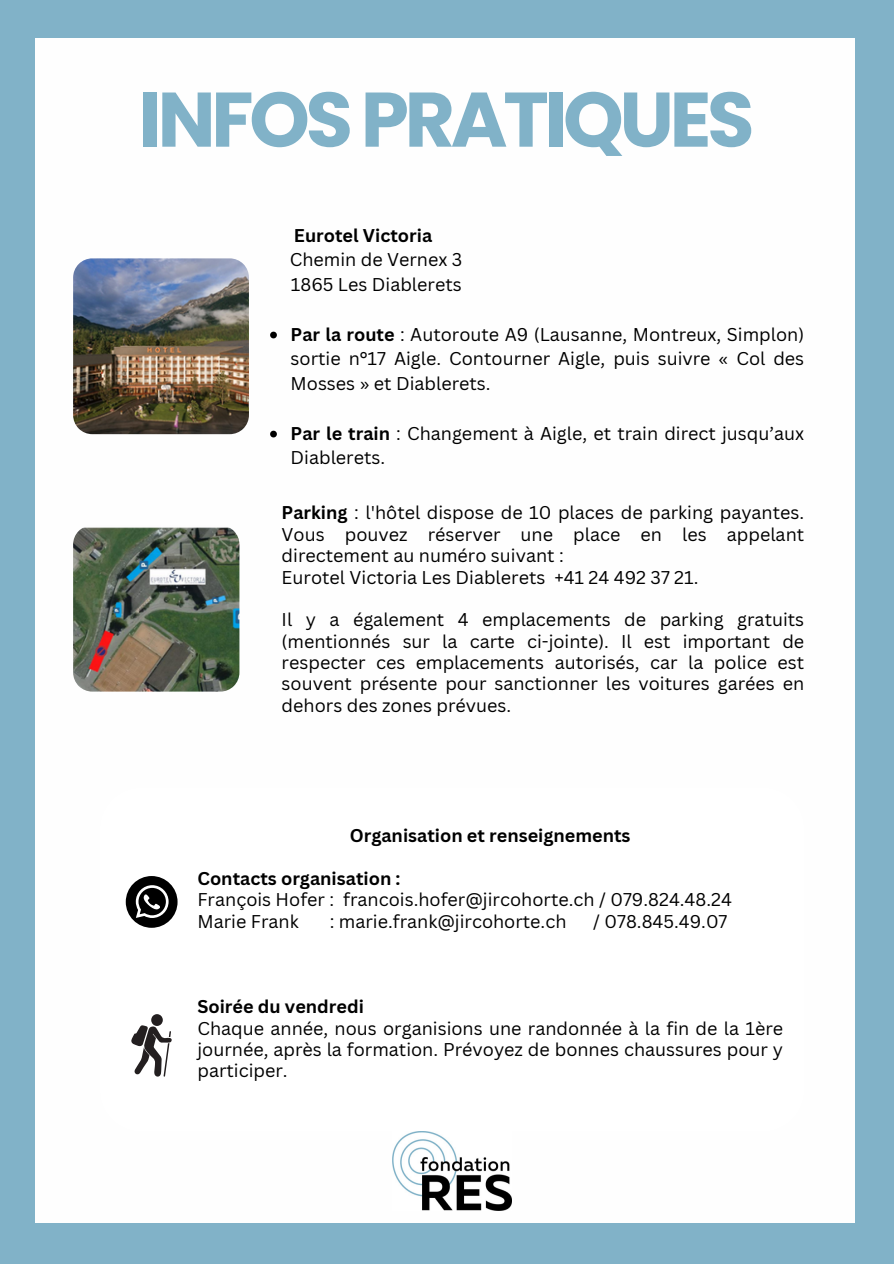
<style>
.page{position:relative;width:894px;height:1264px;background:#fff}
.page>*{position:absolute;margin:0;border:0;box-sizing:border-box;transform-origin:0 0}
.t1{font:700 77.1px "Poppins";letter-spacing:-.055em;color:#81b2c8}
.t2{font:18px/21.3px "Canva Sans";color:#000;text-align:justify}
.t3{font:700 18px "Canva Sans";color:#000}
.s1{font-weight:700}
</style>
<div class="page">
<div style="left:0;top:0;width:893px;height:1263px;background:#81b2c8"></div>
<div style="left:35px;top:39px;width:819px;height:1183px;background:#fefefe"></div>
<img style="left:73px;top:258px;width:176px;height:176px">
<img style="left:73px;top:527px;width:166px;height:164px">
<svg style="left:126px;top:876px;width:51px;height:51px"></svg>
<div style="left:151px;top:1014px;width:12px;height:11px;background:#231f20;border-radius:50%"></div>
<svg style="left:131px;top:1025px;width:41px;height:52px"></svg>
<img style="left:392px;top:1131px;width:119px;height:79px">
<svg style="left:270px;top:331px;width:7px;height:7px"></svg>
<svg style="left:270px;top:430px;width:7px;height:7px"></svg>
<p class="t1" style="left:139px;top:66px;width:616px">INFOS PRATIQUES</p>
<p class="t3" style="left:294px;top:222px;width:140px">Eurotel Victoria</p>
<p class="t2" style="left:290px;top:249px;width:174px">Chemin de Vernex 3</p>
<p class="t2" style="left:291px;top:273px;width:172px">1865 Les Diablerets</p>
<p class="t2" style="left:290px;top:321px;width:515px;line-height:24.8px"><span class="s1">Par la route</span> : Autoroute A9 (Lausanne, Montreux, Simplon) sortie n°17 Aigle. Contourner Aigle, puis suivre « Col des Mosses » et Diablerets.</p>
<p class="t2" style="left:290px;top:420px;width:515px;line-height:24.8px"><span class="s1">Par le train</span> : Changement à Aigle, et train direct jusqu’aux<br>Diablerets.</p>
<p class="t2" style="left:281px;top:501px;width:524px"><span class="s1">Parking</span> : l'hôtel dispose de 10 places de parking payantes.<br>Vous pouvez réserver une place en les appelant directement au numéro suivant :</p>
<p class="t2" style="left:281px;top:566px;width:418px">Eurotel Victoria Les Diablerets +41 24 492 37 21.</p>
<p class="t2" style="left:281px;top:608px;width:524px">Il y a également 4 emplacements de parking gratuits (mentionnés sur la carte ci-jointe). Il est important de respecter ces emplacements autorisés, car la police est souvent présente pour sanctionner les voitures garées en dehors des zones prévues.</p>
<p class="t3" style="left:349px;top:822px;width:282px">Organisation et renseignements</p>
<h2 class="t3" style="left:197px;top:865px;width:204px">Contacts organisation :</h2>
<p class="t2" style="left:197px;top:888px;width:535px">François Hofer : francois.hofer@jircohorte.ch / 079.824.48.24</p>
<p class="t2" style="left:197px;top:910px;width:103px">Marie Frank</p>
<p class="t2" style="left:329px;top:910px;width:238px">: marie.frank@jircohorte.ch</p>
<p class="t2" style="left:593px;top:910px;width:136px">/ 078.845.49.07</p>
<p class="t3" style="left:197px;top:993px;width:168px">Soirée du vendredi</p>
<p class="t2" style="left:197px;top:1016px;width:587px">Chaque année, nous organisions une randonnée à la fin de la 1ère journée, après la formation. Prévoyez de bonnes chaussures pour y participer.</p>
</div>
